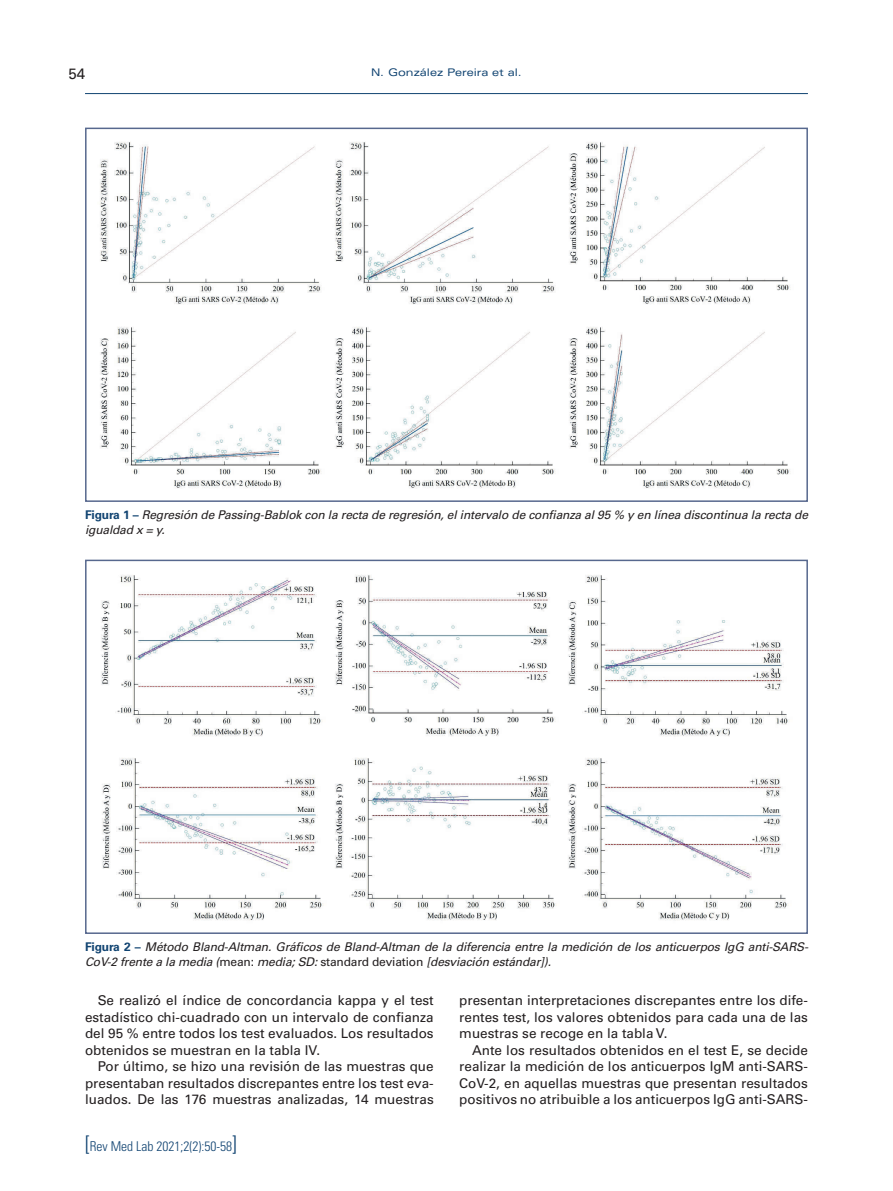
<style>
.page{position:relative;width:893px;height:1191px;background:#fff}
.page>*{position:absolute;margin:0;border:0;box-sizing:border-box;transform-origin:0 0}
.t1{font:15px "Univers LT Std";color:#231f20}
.t2{font:13.5px/16.5px "Univers LT Std";color:#231f20;text-align:justify}
.t3{font:300 condensed 13.5px "Univers LT Std";color:#104371}
.t4{font:italic 12px/15px "Univers LT Std";letter-spacing:-.015em;color:#231f20}
.t5{font:expanded 10.5px "Univers LT Std";color:#104371}
.s1{font-weight:700;font-style:normal;color:#104371}
.s2{font-style:normal}
.s3{font-size:21px}
</style>
<div class="page">
<hr style="left:85px;top:93px;width:723px;height:1px;background:#104371">
<img style="left:100px;top:142px;width:221px;height:162px">
<img style="left:335px;top:142px;width:220px;height:162px">
<img style="left:569px;top:142px;width:222px;height:162px">
<img style="left:100px;top:327px;width:221px;height:161px">
<img style="left:335px;top:327px;width:220px;height:161px">
<img style="left:569px;top:327px;width:221px;height:161px">
<div style="left:85px;top:128px;width:723px;height:374px;border:2px solid #57688e"></div>
<img style="left:101px;top:575px;width:222px;height:161px">
<img style="left:335px;top:575px;width:220px;height:161px">
<img style="left:568px;top:575px;width:222px;height:162px">
<img style="left:102px;top:758px;width:222px;height:162px">
<img style="left:335px;top:758px;width:222px;height:163px">
<img style="left:568px;top:758px;width:221px;height:162px">
<div style="left:85px;top:559px;width:723px;height:375px;border:2px solid #57688e"></div>
<p class="t1" style="left:68px;top:65px;width:18px">54</p>
<p class="t5" style="left:371px;top:66px;width:152px">N. González Pereira et al.</p>
<p class="t4" style="left:85px;top:507px;width:724px"><span class="s1">Figura 1 –</span> Regresión de Passing-Bablok con la recta de regresión, el intervalo de confianza al 95 % y en línea discontinua la recta de igualdad x = y.</p>
<p class="t4" style="left:85px;top:939px;width:725px"><span class="s1">Figura 2 –</span> Método Bland-Altman. Gráficos de Bland-Altman de la diferencia entre la medición de los anticuerpos IgG anti-SARS-<br>CoV-2 frente a la media (<span class="s2">mean:</span> media; SD: <span class="s2">standard deviation</span> [desviación estándar]).</p>
<p class="t2" style="left:85px;top:992px;width:350px;text-indent:13px">Se realizó el índice de concordancia kappa y el test estadístico chi-cuadrado con un intervalo de confianza del 95 % entre todos los test evaluados. Los resultados obtenidos se muestran en la tabla IV.</p>
<p class="t2" style="left:85px;top:1058px;width:350px;text-indent:13px">Por último, se hizo una revisión de las muestras que presentaban resultados discrepantes entre los test eva&shy;luados. De las 176 muestras analizadas, 14 muestras</p>
<p class="t3" style="left:85px;top:1138px;width:153px"><span class="s3">[</span>Rev Med Lab 2021;2(2):50-58<span class="s3">]</span></p>
<p class="t2" style="left:459px;top:992px;width:350px">presentan interpretaciones discrepantes entre los dife&shy;rentes test, los valores obtenidos para cada una de las muestras se recoge en la tabla V.</p>
<p class="t2" style="left:459px;top:1041px;width:350px;text-indent:13px">Ante los resultados obtenidos en el test E, se decide realizar la medición de los anticuerpos IgM anti-SARS-CoV-2, en aquellas muestras que presentan resultados positivos no atribuible a los anticuerpos IgG anti-SARS-</p>
</div>
